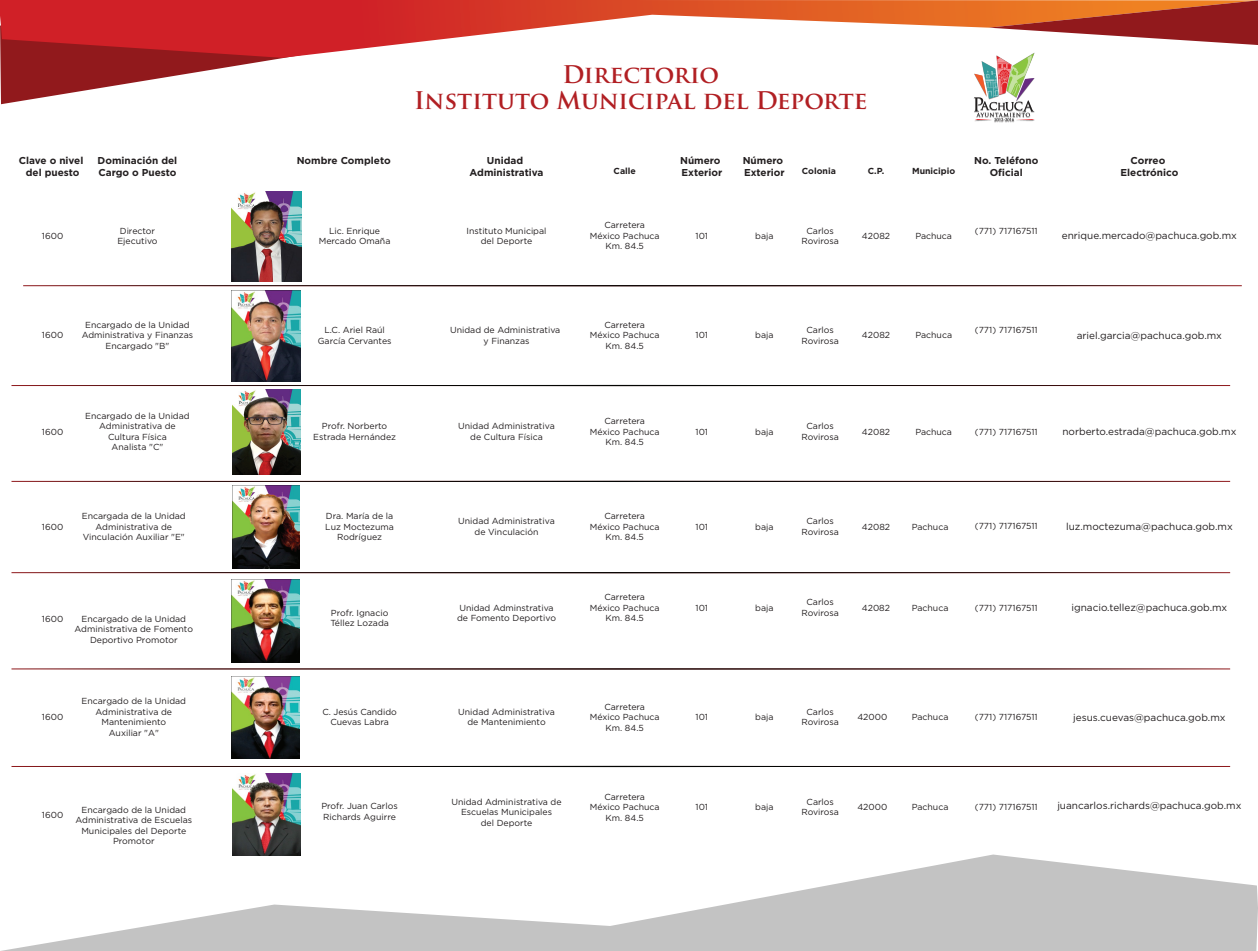
<style>
.page{position:relative;width:1258px;height:951px;background:#fff}
.page>*{position:absolute;margin:0;border:0;box-sizing:border-box;transform-origin:0 0}
.t1{font:700 23.75px/26.2px "Trajan Pro";letter-spacing:-.005em;color:#b11f23;text-align:center}
.t2{font:10px "Gotham";color:#231f20}
.t3{font:700 10px/12px "Gotham";color:#231f20;text-align:center}
.t4{font:8.75px/10.5px "Gotham";color:#231f20;text-align:center}
.t5{font:700 8.75px "Gotham";color:#231f20}
</style>
<div class="page">
<svg style="left:1px;top:854px;width:1257px;height:97px;fill:#c3c3c3"></svg>
<img style="left:975px;top:78px;width:60px;height:44px">
<svg style="left:974px;top:58px;width:60px;height:63px"></svg>
<svg style="left:0;top:58px;width:283px;height:46px"></svg>
<svg style="left:0;top:0;width:1035px;height:58px"></svg>
<svg style="left:988px;top:0;width:270px;height:45px"></svg>
<img style="left:231px;top:192px;width:71px;height:89px">
<svg style="left:231px;top:290px;width:70px;height:92px"></svg>
<img style="left:232px;top:290px;width:69px;height:91px">
<svg style="left:232px;top:389px;width:69px;height:86px"></svg>
<img style="left:232px;top:390px;width:69px;height:84px">
<img style="left:232px;top:485px;width:68px;height:84px">
<img style="left:231px;top:579px;width:69px;height:83px">
<div style="left:228px;top:673px;width:72px;height:88px;background:linear-gradient(to right,#fff,#fff)"></div>
<img style="left:232px;top:676px;width:67px;height:83px">
<svg style="left:300px;top:773px;width:1px;height:83px"></svg>
<img style="left:232px;top:773px;width:68px;height:83px">
<svg style="left:23px;top:285px;width:1218px;height:1px"></svg>
<svg style="left:12px;top:385px;width:1218px;height:1px"></svg>
<svg style="left:12px;top:481px;width:1218px;height:1px"></svg>
<svg style="left:12px;top:572px;width:1218px;height:1px"></svg>
<svg style="left:12px;top:668px;width:1218px;height:1px"></svg>
<svg style="left:12px;top:766px;width:1218px;height:1px"></svg>
<h1 class="t1" style="left:414px;top:61px;width:455px">Directorio<br>Instituto Municipal del Deporte</h1>
<p class="t3" style="left:19px;top:154px;width:66px">Clave o nivel del puesto</p>
<p class="t3" style="left:297px;top:154px;width:95px">Nombre Completo</p>
<p class="t3" style="left:469px;top:154px;width:75px">Unidad<br>Administrativa</p>
<p class="t5" style="left:613px;top:165px;width:24px">Calle</p>
<p class="t3" style="left:680px;top:154px;width:44px;text-align:left">Número<br>Exterior</p>
<p class="t3" style="left:98px;top:154px;width:81px;text-align:left">Dominación del<br>Cargo o Puesto</p>
<p class="t3" style="left:742px;top:154px;width:44px;text-align:left">Número<br>Exterior</p>
<p class="t5" style="left:802px;top:165px;width:35px">Colonia</p>
<p class="t5" style="left:867px;top:165px;width:18px">C.P.</p>
<p class="t5" style="left:912px;top:165px;width:45px">Municipio</p>
<p class="t3" style="left:974px;top:154px;width:66px">No. Teléfono<br>Oficial</p>
<p class="t3" style="left:1120px;top:154px;width:59px">Correo<br>Electrónico</p>
<p class="t4" style="left:42px;top:230px;width:23px">1600</p>
<p class="t4" style="left:117px;top:225px;width:42px;text-align:left">Director<br>Ejecutivo</p>
<p class="t4" style="left:319px;top:225px;width:73px">Lic. Enrique<br>Mercado Omaña</p>
<p class="t4" style="left:466px;top:225px;width:81px">Instituto Municipal del Deporte</p>
<p class="t4" style="left:590px;top:220px;width:71px">Carretera<br>México Pachuca<br>Km. 84.5</p>
<p class="t4" style="left:695px;top:230px;width:14px">101</p>
<p class="t4" style="left:755px;top:230px;width:20px">baja</p>
<p class="t4" style="left:801px;top:225px;width:39px">Carlos<br>Rovirosa</p>
<p class="t4" style="left:862px;top:230px;width:30px">42082</p>
<p class="t4" style="left:915px;top:230px;width:38px">Pachuca</p>
<p class="t4" style="left:974px;top:225px;width:64px">(771) 717167511</p>
<p class="t2" style="left:1061px;top:229px;width:177px">enrique.mercado@pachuca.gob.mx</p>
<p class="t4" style="left:42px;top:330px;width:23px">1600</p>
<p class="t4" style="left:82px;top:319px;width:113px">Encargado de la Unidad<br>Administrativa y Finanzas<br>Encargado "B"</p>
<p class="t4" style="left:915px;top:330px;width:38px">Pachuca</p>
<p class="t4" style="left:590px;top:319px;width:71px">Carretera<br>México Pachuca<br>Km. 84.5</p>
<p class="t4" style="left:318px;top:324px;width:75px">L.C. Ariel Raúl<br>García Cervantes</p>
<p class="t4" style="left:801px;top:324px;width:39px">Carlos<br>Rovirosa</p>
<p class="t4" style="left:862px;top:330px;width:30px">42082</p>
<p class="t4" style="left:450px;top:324px;width:112px">Unidad de Administrativa y Finanzas</p>
<p class="t4" style="left:755px;top:330px;width:20px">baja</p>
<p class="t4" style="left:695px;top:330px;width:14px">101</p>
<p class="t4" style="left:974px;top:324px;width:64px">(771) 717167511</p>
<p class="t2" style="left:1076px;top:329px;width:147px">ariel.garcia@pachuca.gob.mx</p>
<p class="t4" style="left:42px;top:426px;width:23px">1600</p>
<p class="t4" style="left:85px;top:410px;width:106px">Encargado de la Unidad<br>Administrativa de<br>Cultura Física<br>Analista "C"</p>
<p class="t4" style="left:313px;top:421px;width:84px">Profr. Norberto<br>Estrada Hernández</p>
<p class="t4" style="left:458px;top:421px;width:98px">Unidad Administrativa de Cultura Física</p>
<p class="t4" style="left:590px;top:415px;width:71px">Carretera<br>México Pachuca<br>Km. 84.5</p>
<p class="t4" style="left:695px;top:426px;width:14px">101</p>
<p class="t4" style="left:755px;top:426px;width:20px">baja</p>
<p class="t4" style="left:801px;top:421px;width:39px">Carlos<br>Rovirosa</p>
<p class="t4" style="left:862px;top:426px;width:30px">42082</p>
<p class="t4" style="left:915px;top:426px;width:38px">Pachuca</p>
<p class="t4" style="left:974px;top:426px;width:64px">(771) 717167511</p>
<p class="t2" style="left:1062px;top:425px;width:175px">norberto.estrada@pachuca.gob.mx</p>
<p class="t4" style="left:42px;top:521px;width:23px">1600</p>
<p class="t4" style="left:325px;top:510px;width:70px">Dra. María de la<br>Luz Moctezuma<br>Rodríguez</p>
<p class="t4" style="left:82px;top:511px;width:105px">Encargada de la Unidad<br>Administrativa de<br>Vinculación Auxiliar "E"</p>
<p class="t4" style="left:911px;top:521px;width:38px">Pachuca</p>
<p class="t4" style="left:590px;top:510px;width:71px">Carretera<br>México Pachuca<br>Km. 84.5</p>
<p class="t4" style="left:801px;top:516px;width:39px">Carlos<br>Rovirosa</p>
<p class="t4" style="left:862px;top:521px;width:30px">42082</p>
<p class="t4" style="left:458px;top:516px;width:98px">Unidad Administrativa de Vinculación</p>
<p class="t4" style="left:695px;top:521px;width:14px">101</p>
<p class="t4" style="left:755px;top:521px;width:20px">baja</p>
<p class="t4" style="left:974px;top:521px;width:64px">(771) 717167511</p>
<p class="t2" style="left:1066px;top:520px;width:168px">luz.moctezuma@pachuca.gob.mx</p>
<p class="t4" style="left:42px;top:613px;width:23px">1600</p>
<p class="t4" style="left:75px;top:613px;width:120px">Encargado de la Unidad<br>Administrativa de Fomento<br>Deportivo Promotor</p>
<p class="t4" style="left:330px;top:607px;width:60px;text-align:left">Profr. Ignacio<br>Téllez Lozada</p>
<p class="t4" style="left:457px;top:602px;width:100px;text-align:left">Unidad Adminstrativa de Fomento Deportivo</p>
<p class="t4" style="left:590px;top:591px;width:71px">Carretera<br>México Pachuca<br>Km. 84.5</p>
<p class="t4" style="left:695px;top:602px;width:14px">101</p>
<p class="t4" style="left:755px;top:602px;width:20px">baja</p>
<p class="t4" style="left:801px;top:597px;width:39px">Carlos<br>Rovirosa</p>
<p class="t4" style="left:862px;top:602px;width:30px">42082</p>
<p class="t4" style="left:911px;top:602px;width:38px">Pachuca</p>
<p class="t4" style="left:974px;top:602px;width:64px">(771) 717167511</p>
<p class="t2" style="left:1071px;top:601px;width:157px">ignacio.tellez@pachuca.gob.mx</p>
<p class="t4" style="left:42px;top:711px;width:23px">1600</p>
<p class="t4" style="left:82px;top:696px;width:106px">Encargado de la Unidad<br>Administrativa de<br>Mantenimiento<br>Auxiliar "A"</p>
<p class="t4" style="left:322px;top:706px;width:76px">C. Jesús Candido<br>Cuevas Labra</p>
<p class="t4" style="left:458px;top:706px;width:98px">Unidad Administrativa de Mantenimiento</p>
<p class="t4" style="left:590px;top:701px;width:71px">Carretera<br>México Pachuca<br>Km. 84.5</p>
<p class="t4" style="left:695px;top:711px;width:14px">101</p>
<p class="t4" style="left:755px;top:711px;width:20px">baja</p>
<p class="t4" style="left:801px;top:706px;width:39px">Carlos<br>Rovirosa</p>
<p class="t4" style="left:857px;top:711px;width:31px">42000</p>
<p class="t4" style="left:911px;top:711px;width:38px">Pachuca</p>
<p class="t4" style="left:974px;top:711px;width:64px">(771) 717167511</p>
<p class="t2" style="left:1073px;top:710px;width:154px">jesus.cuevas@pachuca.gob.mx</p>
<p class="t4" style="left:42px;top:809px;width:23px">1600</p>
<p class="t4" style="left:590px;top:791px;width:71px">Carretera<br>México Pachuca<br>Km. 84.5</p>
<p class="t4" style="left:695px;top:801px;width:14px">101</p>
<p class="t4" style="left:755px;top:801px;width:20px">baja</p>
<p class="t4" style="left:801px;top:796px;width:39px">Carlos<br>Rovirosa</p>
<p class="t4" style="left:451px;top:796px;width:112px">Unidad Administrativa de<br>Escuelas Municipales<br>del Deporte</p>
<p class="t4" style="left:321px;top:801px;width:78px;text-align:left">Profr. Juan Carlos<br>Richards Aguirre</p>
<p class="t4" style="left:82px;top:804px;width:106px">Encargado de la Unidad</p>
<p class="t4" style="left:857px;top:801px;width:31px">42000</p>
<p class="t4" style="left:911px;top:801px;width:38px">Pachuca</p>
<p class="t4" style="left:974px;top:801px;width:64px">(771) 717167511</p>
<p class="t4" style="left:75px;top:814px;width:118px">Administrativa de Escuelas<br>Municipales del Deporte<br>Promotor</p>
<p class="t2" style="left:1057px;top:799px;width:186px">juancarlos.richards@pachuca.gob.mx</p>
</div>
